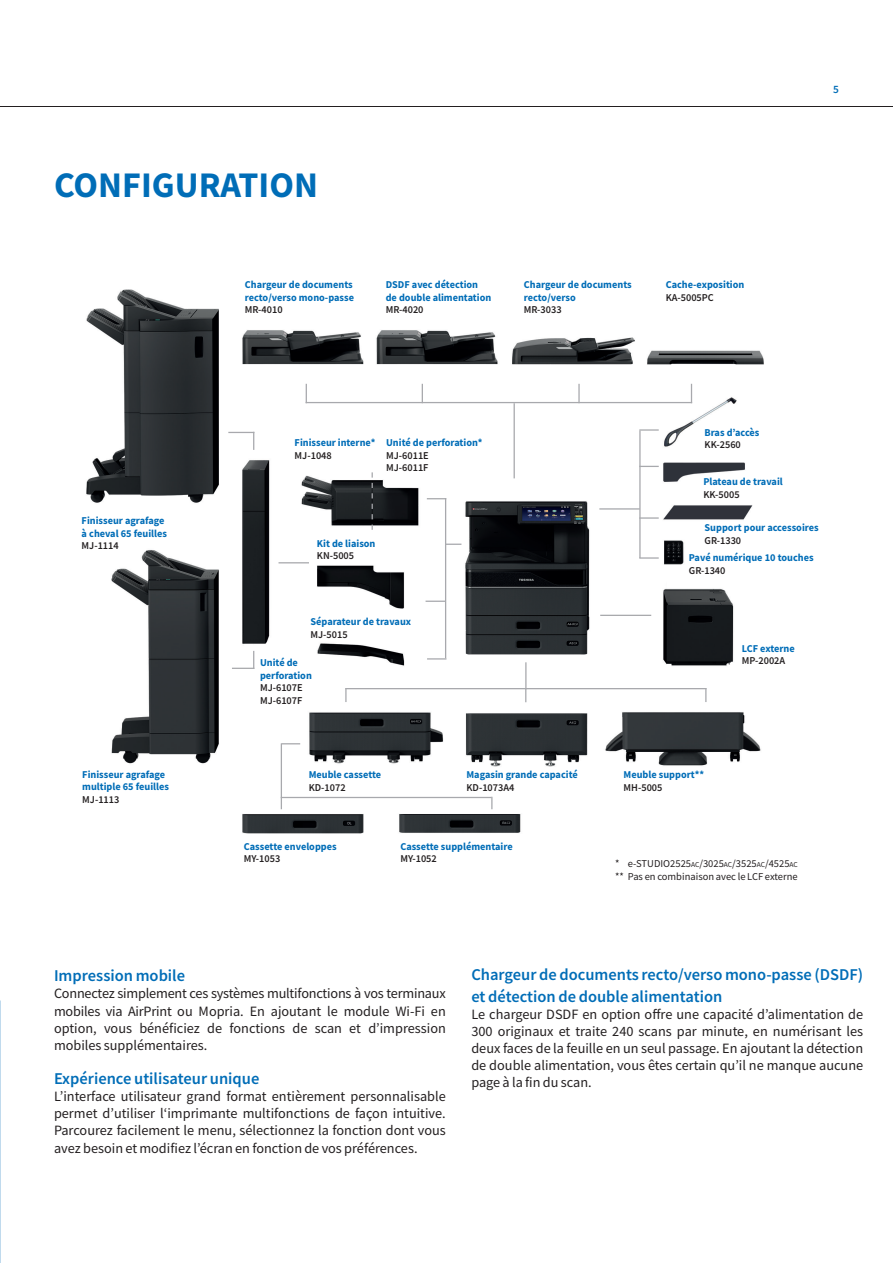
<style>
.page{position:relative;width:893px;height:1263px;background:#fff}
.page>*{position:absolute;margin:0;border:0;box-sizing:border-box;transform-origin:0 0}
.Headline_24pt{font:700 36px "Toshiba Sans";color:#006db7}
.Subheadline_12pt{font:500 16.5px/21.6px "Toshiba Sans";color:#006db7}
.Continuous_text_9pt{font:14.25px/17.1px "Toshiba Sans";color:#231f20;text-align:justify}
.t1{font:500 11.25px "Toshiba Sans";color:#006db7}
.t2{font:700 10.5px/12.6px "Toshiba Sans";color:#006db7}
.t3{font:500 10.5px "Toshiba Sans";color:#231f20}
.Foot_note_7pt{font:10.5px "Toshiba Sans";color:#231f20}
.s1{font-size:7.5px}
</style>
<div class="page">
<hr style="left:0;top:106px;width:893px;height:1px;background:#231f20">
<img style="left:0;top:826px;width:1px;height:405px">
<img style="left:86px;top:289px;width:678px;height:545px">
<svg style="left:427px;top:658px;width:19px;height:1px"></svg>
<svg style="left:427px;top:498px;width:18px;height:1px"></svg>
<svg style="left:446px;top:544px;width:15px;height:1px"></svg>
<svg style="left:426px;top:601px;width:19px;height:1px"></svg>
<svg style="left:228px;top:432px;width:26px;height:18px"></svg>
<svg style="left:232px;top:651px;width:22px;height:18px"></svg>
<hr style="left:279px;top:562px;width:30px;height:1px;background:#a8a9ad">
<hr style="left:445px;top:498px;width:1px;height:160px;background:#a8a9ad">
<svg style="left:372px;top:472px;width:1px;height:58px"></svg>
<svg style="left:422px;top:384px;width:1px;height:18px"></svg>
<svg style="left:691px;top:384px;width:1px;height:18px"></svg>
<svg style="left:306px;top:384px;width:1px;height:18px"></svg>
<svg style="left:578px;top:384px;width:2px;height:18px"></svg>
<hr style="left:306px;top:402px;width:386px;height:1px;background:#a8a9ad">
<hr style="left:514px;top:403px;width:1px;height:75px;background:#a8a9ad">
<svg style="left:345px;top:689px;width:2px;height:13px"></svg>
<svg style="left:525px;top:662px;width:1px;height:40px"></svg>
<hr style="left:345px;top:688px;width:361px;height:1px;background:#a8a9ad">
<hr style="left:639px;top:429px;width:20px;height:2px;background:#a8a9ad">
<hr style="left:599px;top:508px;width:41px;height:2px;background:#a8a9ad">
<svg style="left:641px;top:466px;width:18px;height:1px"></svg>
<hr style="left:639px;top:517px;width:20px;height:2px;background:#a8a9ad">
<hr style="left:639px;top:557px;width:20px;height:2px;background:#a8a9ad">
<hr style="left:639px;top:431px;width:2px;height:127px;background:#a8a9ad">
<hr style="left:600px;top:615px;width:51px;height:1px;background:#a8a9ad">
<hr style="left:281px;top:743px;width:1px;height:66px;background:#a8a9ad">
<hr style="left:281px;top:797px;width:211px;height:1px;background:#a8a9ad">
<svg style="left:281px;top:743px;width:19px;height:1px"></svg>
<svg style="left:705px;top:688px;width:2px;height:14px"></svg>
<p class="Headline_24pt" style="left:54px;top:161px;width:265px">CONFIGURATION</p>
<p class="t2" style="left:245px;top:278px;width:111px">Chargeur de documents recto/verso mono-passe</p>
<p class="t3" style="left:245px;top:303px;width:39px">MR-4010</p>
<p class="t2" style="left:386px;top:278px;width:107px">DSDF avec détection de double alimentation</p>
<p class="t3" style="left:386px;top:303px;width:39px">MR-4020</p>
<p class="t2" style="left:524px;top:278px;width:109px">Chargeur de documents recto/verso</p>
<p class="t3" style="left:524px;top:303px;width:39px">MR-3033</p>
<p class="t2" style="left:666px;top:278px;width:80px">Cache-exposition</p>
<p class="t3" style="left:666px;top:290px;width:50px">KA-5005PC</p>
<p class="t1" style="left:833px;top:82px;width:7px">5</p>
<p class="t2" style="left:82px;top:514px;width:87px">Finisseur agrafage à cheval 65 feuilles</p>
<p class="t3" style="left:82px;top:539px;width:39px">MJ-1114</p>
<p class="t2" style="left:82px;top:768px;width:88px">Finisseur agrafage multiple 65 feuilles</p>
<p class="t3" style="left:82px;top:792px;width:39px">MJ-1113</p>
<p class="t2" style="left:295px;top:436px;width:82px">Finisseur interne*</p>
<p class="t3" style="left:295px;top:448px;width:39px">MJ-1048</p>
<p class="t2" style="left:386px;top:436px;width:98px">Unité de perforation*</p>
<p class="t3" style="left:386px;top:448px;width:44px">MJ-6011E</p>
<p class="t3" style="left:386px;top:461px;width:44px">MJ-6011F</p>
<p class="t2" style="left:317px;top:537px;width:60px">Kit de liaison</p>
<p class="t3" style="left:317px;top:549px;width:39px">KN-5005</p>
<p class="t2" style="left:311px;top:615px;width:102px">Séparateur de travaux</p>
<p class="t3" style="left:311px;top:627px;width:39px">MJ-5015</p>
<p class="t2" style="left:260px;top:656px;width:53px">Unité de perforation</p>
<p class="t3" style="left:260px;top:681px;width:44px">MJ-6107E</p>
<p class="t3" style="left:260px;top:693px;width:44px">MJ-6107F</p>
<p class="t2" style="left:309px;top:768px;width:74px">Meuble cassette</p>
<p class="t3" style="left:309px;top:780px;width:39px">KD-1072</p>
<p class="t2" style="left:466px;top:768px;width:113px">Magasin grande capacité</p>
<p class="t3" style="left:466px;top:780px;width:50px">KD-1073A4</p>
<p class="t2" style="left:244px;top:840px;width:94px">Cassette enveloppes</p>
<p class="t3" style="left:244px;top:852px;width:38px">MY-1053</p>
<p class="t2" style="left:400px;top:840px;width:114px">Cassette supplémentaire</p>
<p class="t3" style="left:400px;top:852px;width:38px">MY-1052</p>
<p class="t2" style="left:705px;top:426px;width:56px">Bras d’accès</p>
<p class="t3" style="left:705px;top:438px;width:38px">KK-2560</p>
<p class="t2" style="left:703px;top:475px;width:81px">Plateau de travail</p>
<p class="t3" style="left:703px;top:487px;width:38px">KK-5005</p>
<p class="t2" style="left:705px;top:521px;width:116px">Support pour accessoires</p>
<p class="t3" style="left:705px;top:533px;width:38px">GR-1330</p>
<p class="t2" style="left:689px;top:551px;width:126px">Pavé numérique 10 touches</p>
<p class="t3" style="left:689px;top:563px;width:38px">GR-1340</p>
<p class="t2" style="left:742px;top:642px;width:54px">LCF externe</p>
<p class="t3" style="left:742px;top:654px;width:45px">MP-2002A</p>
<p class="t2" style="left:624px;top:768px;width:82px">Meuble support**</p>
<p class="t3" style="left:624px;top:780px;width:40px">MH-5005</p>
<p class="Foot_note_7pt" style="left:615px;top:857px;width:184px">* e-STUDIO2525<span class="s1">AC</span>/3025<span class="s1">AC</span>/3525<span class="s1">AC</span>/4525<span class="s1">AC</span></p>
<p class="Foot_note_7pt" style="left:615px;top:869px;width:184px">** Pas en combinaison avec le LCF externe</p>
<p class="Subheadline_12pt" style="left:54px;top:965px;width:133px">Impression mobile</p>
<p class="Continuous_text_9pt" style="left:54px;top:985px;width:393px">Connectez simplement ces systèmes multifonctions à vos terminaux mobiles via AirPrint ou Mopria. En ajoutant le module Wi-Fi en option, vous bénéficiez de fonctions de scan et d’impression mobiles supplémentaires.</p>
<p class="Subheadline_12pt" style="left:54px;top:1068px;width:207px">Expérience utilisateur unique</p>
<p class="Continuous_text_9pt" style="left:54px;top:1088px;width:393px">L’interface utilisateur grand format entièrement personnalisable permet d’utiliser l‘imprimante multifonctions de façon intuitive.<br>Parcourez facilement le menu, sélectionnez la fonction dont vous avez besoin et modifiez l’écran en fonction de vos préférences.</p>
<p class="Subheadline_12pt" style="left:471px;top:964px;width:393px">Chargeur de documents recto/verso mono-passe (DSDF) et détection de double alimentation</p>
<p class="Continuous_text_9pt" style="left:471px;top:1005px;width:393px">Le chargeur DSDF en option offre une capacité d’alimentation de 300 originaux et traite 240 scans par minute, en numérisant les deux faces de la feuille en un seul passage. En ajoutant la détection de double alimentation, vous êtes certain qu’il ne manque aucune page à la fin du scan.</p>
</div>
